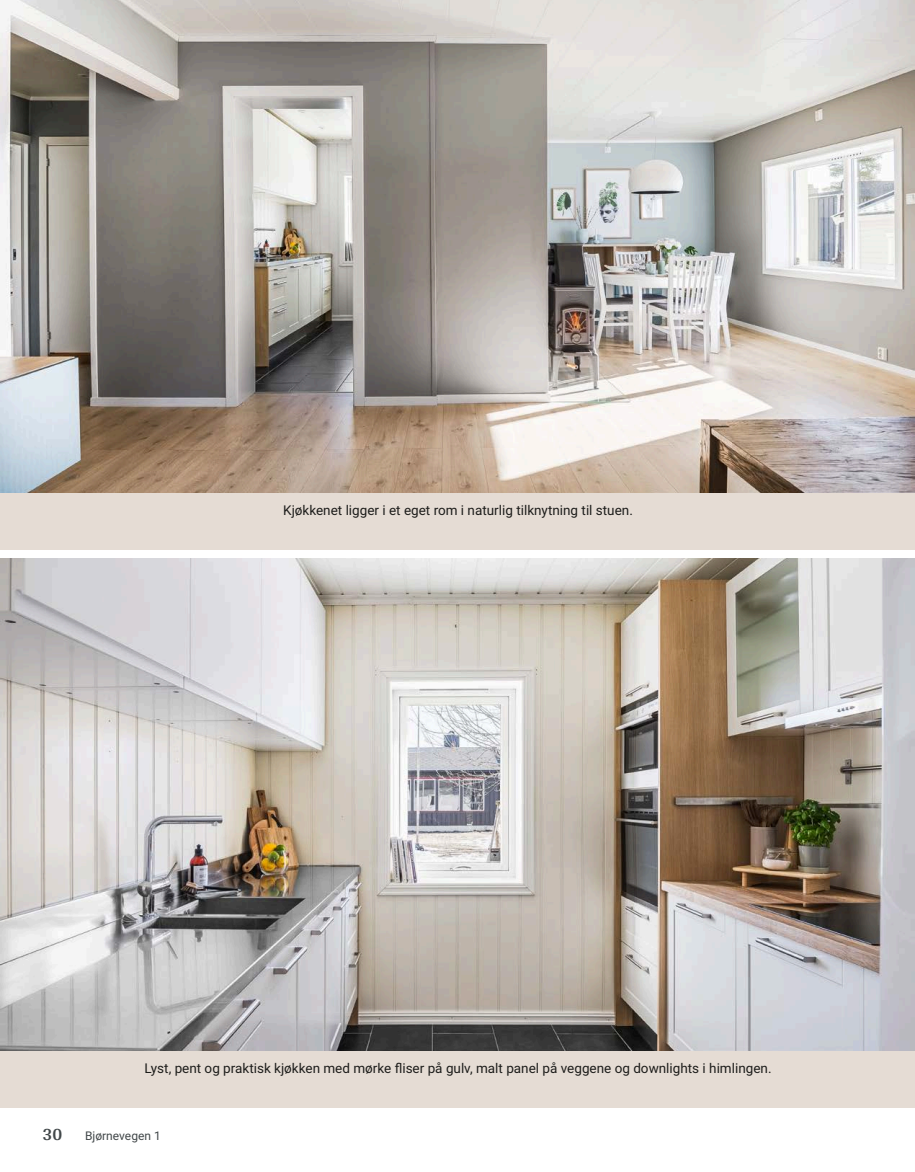
<style>
.page{position:relative;width:915px;height:1172px;background:#fff}
.page>*{position:absolute;margin:0;border:0;box-sizing:border-box;transform-origin:0 0}
.t1{font:700 18px "Arya";color:#414749}
.t2{font:13.5px "Roboto Vitec";color:#1d1d1b}
.t3{font:12px "Roboto Vitec";color:#414749}
</style>
<div class="page">
<div style="left:0;top:492px;width:914px;height:58px;background:#e5dcd4"></div>
<div style="left:0;top:1050px;width:914px;height:58px;background:#e5dcd4"></div>
<img style="left:0;top:0;width:914px;height:492px">
<img style="left:0;top:558px;width:914px;height:492px">
<hr style="left:914px;top:492px;width:1px;height:58px;background:#e5dcd4">
<hr style="left:914px;top:1050px;width:1px;height:58px;background:#e5dcd4">
<p class="t2" style="left:283px;top:501px;width:351px">Kjøkkenet ligger i et eget rom i naturlig tilknytning til stuen.</p>
<p class="t2" style="left:144px;top:1059px;width:628px">Lyst, pent og praktisk kjøkken med mørke fliser på gulv, malt panel på veggene og downlights i himlingen.</p>
<h1 class="t1" style="left:43px;top:1123px;width:21px">30</h1>
<p class="t3" style="left:85px;top:1127px;width:77px">Bjørnevegen 1</p>
</div>
